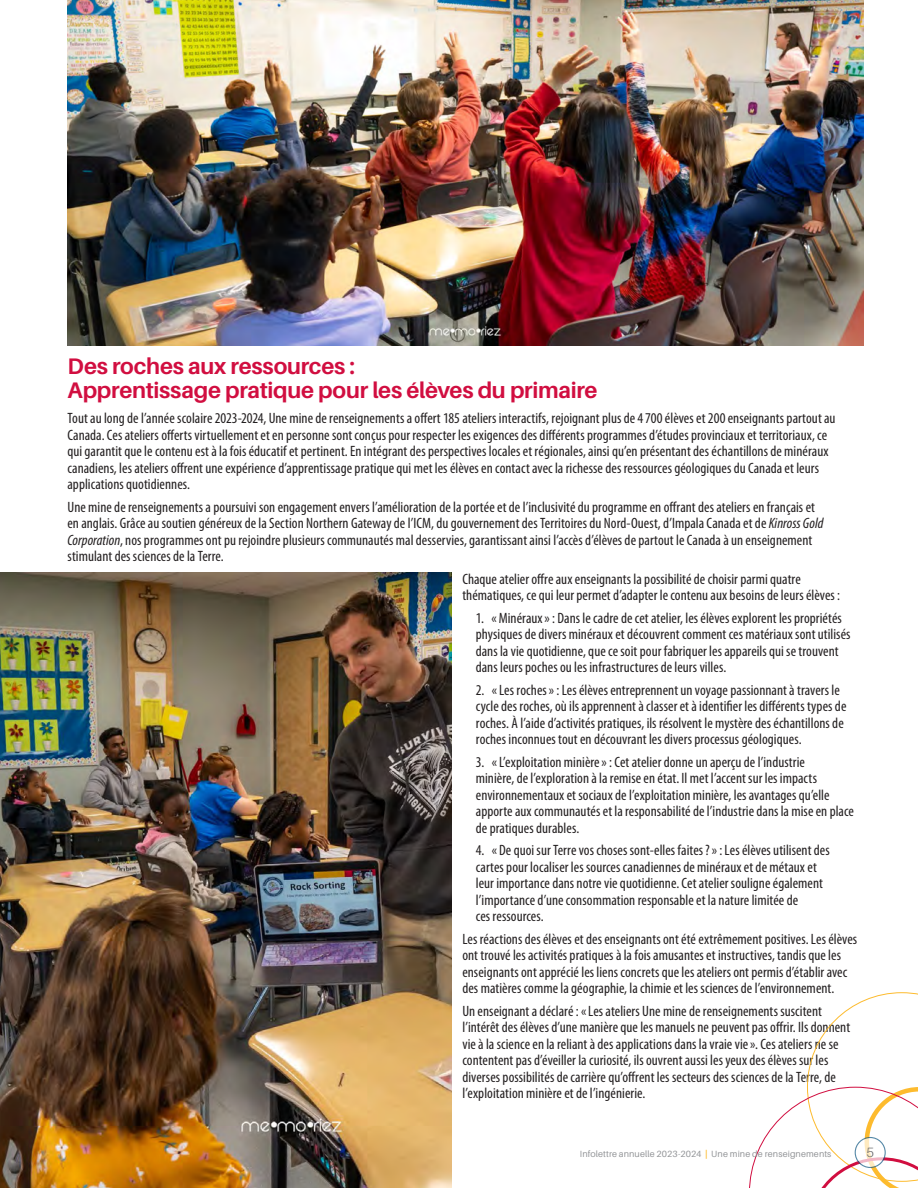
<style>
.page{position:relative;width:918px;height:1188px;background:#fff}
.page>*{position:absolute;margin:0;border:0;box-sizing:border-box;transform-origin:0 0}
.t1{font:700 22.5px/24px "Aileron";letter-spacing:-.01em;color:#d10e40}
.Body_Text{font:condensed 15px/16.5px "Myriad Pro";letter-spacing:.005em;color:#231f20}
.t2{font:300 13.5px "Aileron";color:#6c6d70}
.t3{font:9px "Aileron";letter-spacing:.01em;color:#939598}
.s1{font-style:italic}
.s2{font-weight:700;color:#fdbb2e}
</style>
<div class="page">
<img style="left:68px;top:0;width:796px;height:346px">
<img style="left:0;top:572px;width:452px;height:616px">
<svg style="left:749px;top:993px;width:169px;height:195px"></svg>
<svg style="left:855px;top:1138px;width:30px;height:29px"></svg>
<div style="left:855px;top:1137px;width:31px;height:31px;border:1px solid #0c5581;border-radius:50%"></div>
<h1 class="t1" style="left:67px;top:354px;width:532px">Des roches aux ressources :<br>Apprentissage pratique pour les élèves du primaire</h1>
<p class="Body_Text" style="left:68px;top:410px;width:770px">Tout au long de l’année scolaire 2023-2024, Une mine de renseignements a offert 185 ateliers interactifs, rejoignant plus de 4700 élèves et 200 enseignants partout au Canada. Ces ateliers offerts virtuellement et en personne sont conçus pour respecter les exigences des différents programmes d’études provinciaux et territoriaux, ce qui garantit que le contenu est à la fois éducatif et pertinent. En intégrant des perspectives locales et régionales, ainsi qu’en présentant des échantillons de minéraux canadiens, les ateliers offrent une expérience d’apprentissage pratique qui met les élèves en contact avec la richesse des ressources géologiques du Canada et leurs applications quotidiennes.</p>
<p class="Body_Text" style="left:68px;top:499px;width:757px">Une mine de renseignements a poursuivi son engagement envers l’amélioration de la portée et de l’inclusivité du programme en offrant des ateliers en français et en anglais. Grâce au soutien généreux de la Section Northern Gateway de l’ICM, du gouvernement des Territoires du Nord-Ouest, d’Impala Canada et de <span class="s1">Kinross Gold Corporation</span>, nos programmes ont pu rejoindre plusieurs communautés mal desservies, garantissant ainsi l’accès d’élèves de partout le Canada à un enseignement stimulant des sciences de la Terre.</p>
<p class="Body_Text" style="left:462px;top:570px;width:379px">Chaque atelier offre aux enseignants la possibilité de choisir parmi quatre thématiques, ce qui leur permet d’adapter le contenu aux besoins de leurs élèves :</p>
<p class="Body_Text" style="left:476px;top:609px;width:376px">1. «Minéraux» : Dans le cadre de cet atelier, les élèves explorent les propriétés physiques de divers minéraux et découvrent comment ces matériaux sont utilisés dans la vie quotidienne, que ce soit pour fabriquer les appareils qui se trouvent dans leurs poches ou les infrastructures de leurs villes.</p>
<p class="Body_Text" style="left:476px;top:681px;width:372px">2. «Les roches» : Les élèves entreprennent un voyage passionnant à travers le cycle des roches, où ils apprennent à classer et à identifier les différents types de roches. À l’aide d’activités pratiques, ils résolvent le mystère des échantillons de roches inconnues tout en découvrant les divers processus géologiques.</p>
<p class="Body_Text" style="left:476px;top:753px;width:380px">3. «L’exploitation minière» : Cet atelier donne un aperçu de l’industrie<br>minière, de l’exploration à la remise en état. Il met l’accent sur les impacts environnementaux et sociaux de l’exploitation minière, les avantages qu’elle apporte aux communautés et la responsabilité de l’industrie dans la mise en place de pratiques durables.</p>
<p class="Body_Text" style="left:476px;top:842px;width:356px">4. « De quoi sur Terre vos choses sont-elles faites?» : Les élèves utilisent des cartes pour localiser les sources canadiennes de minéraux et de métaux et leur importance dans notre vie quotidienne. Cet atelier souligne également l’importance d’une consommation responsable et la nature limitée de<br>ces ressources.</p>
<p class="Body_Text" style="left:462px;top:930px;width:396px">Les réactions des élèves et des enseignants ont été extrêmement positives. Les élèves ont trouvé les activités pratiques à la fois amusantes et instructives, tandis que les enseignants ont apprécié les liens concrets que les ateliers ont permis d’établir avec des matières comme la géographie, la chimie et les sciences de l’environnement.</p>
<p class="Body_Text" style="left:462px;top:1002px;width:389px">Un enseignant a déclaré : «Les ateliers Une mine de renseignements suscitent l’intérêt des élèves d’une manière que les manuels ne peuvent pas offrir. Ils donnent vie à la science en la reliant à des applications dans la vraie vie». Ces ateliers ne se contentent pas d’éveiller la curiosité, ils ouvrent aussi les yeux des élèves sur les diverses possibilités de carrière qu’offrent les secteurs des sciences de la Terre, de l’exploitation minière et de l’ingénierie.</p>
<p class="t3" style="left:580px;top:1149px;width:253px">Infolettre annuelle 2023-2024 <span class="s2">|</span> Une mine de renseignements</p>
<p class="t2" style="left:866px;top:1145px;width:9px">5</p>
</div>
